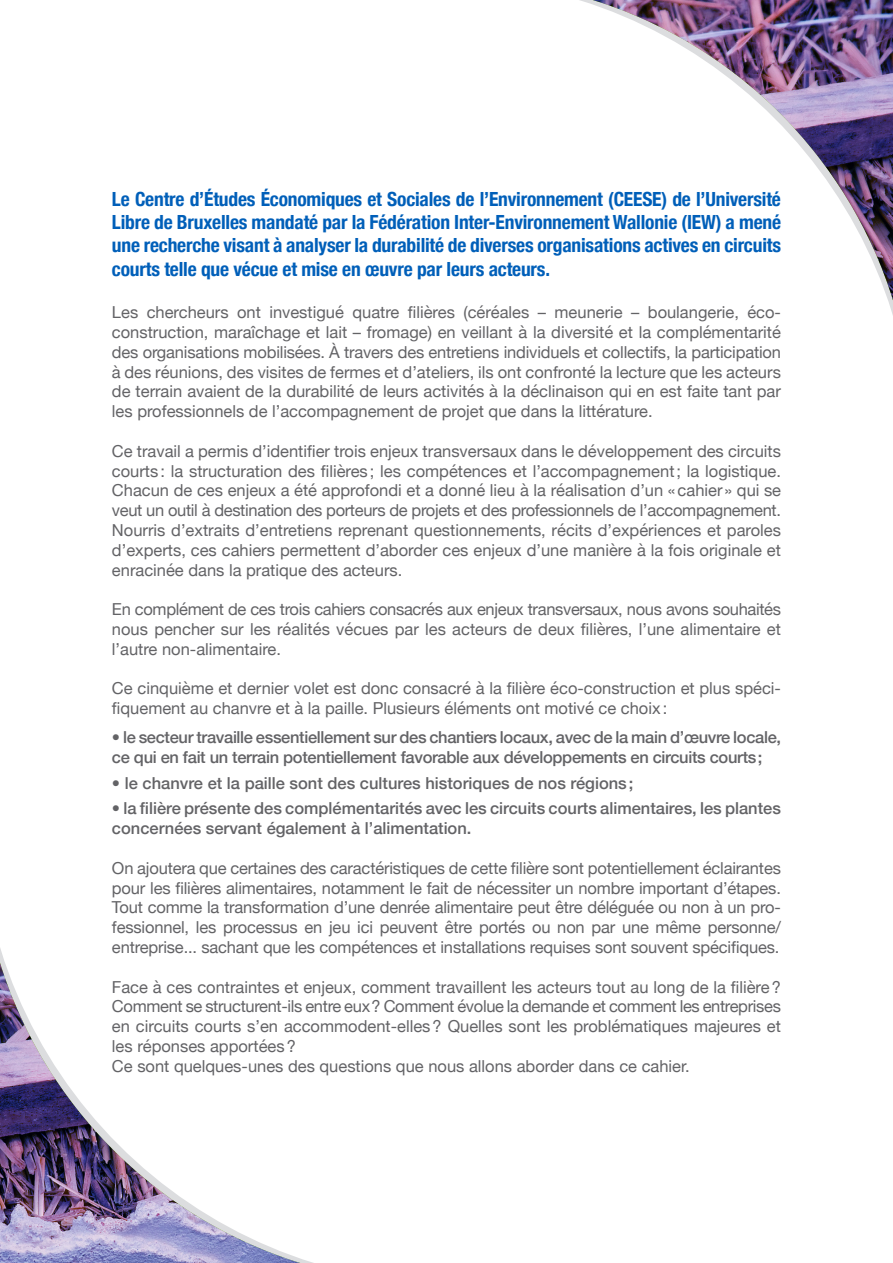
<style>
.page{position:relative;width:893px;height:1263px;background:#fff}
.page>*{position:absolute;margin:0;border:0;box-sizing:border-box;transform-origin:0 0}
.t1{font:700 condensed 19.5px/23.4px "Helvetica Neue";letter-spacing:-.01em;color:#005fb9;text-align:justify}
.t2{font:16.5px/19.8px "Helvetica Neue";color:#636366;text-align:justify}
.t3{font:500 16.5px/19.8px "Helvetica Neue";color:#636366}
.t4{font:500 16.5px/19.8px "Helvetica Neue";letter-spacing:-.02em;color:#636366}
</style>
<div class="page">
<img style="left:593px;top:0;width:300px;height:300px">
<img style="left:0;top:963px;width:300px;height:300px">
<p class="t1" style="left:112px;top:186px;width:671px">Le Centre d’Études Économiques et Sociales de l’Environnement (CEESE) de l’Université Libre de Bruxelles mandaté par la Fédération Inter-Environnement Wallonie (IEW) a mené une recherche visant à analyser la durabilité de diverses organisations actives en circuits courts telle que vécue et mise en œuvre par leurs acteurs.</p>
<p class="t2" style="left:112px;top:303px;width:671px">Les chercheurs ont investigué quatre filières (céréales – meunerie – boulangerie, éco&shy;construction, maraîchage et lait – fromage) en veillant à la diversité et la complémentarité des organisations mobilisées. À travers des entretiens individuels et collectifs, la participation à des réunions, des visites de fermes et d’ateliers, ils ont confronté la lecture que les acteurs de terrain avaient de la durabilité de leurs activités à la déclinaison qui en est faite tant par les professionnels de l’accompagnement de projet que dans la littérature.</p>
<p class="t2" style="left:112px;top:442px;width:671px">Ce travail a permis d’identifier trois enjeux transversaux dans le développement des circuits courts : la structuration des filières; les compétences et l’accompagnement; la logistique.<br>Chacun de ces enjeux a été approfondi et a donné lieu à la réalisation d’un «cahier » qui se veut un outil à destination des porteurs de projets et des professionnels de l’accompagnement.<br>Nourris d’extraits d’entretiens reprenant questionnements, récits d’expériences et paroles d’experts, ces cahiers permettent d’aborder ces enjeux d’une manière à la fois originale et enracinée dans la pratique des acteurs.</p>
<p class="t2" style="left:112px;top:600px;width:671px">En complément de ces trois cahiers consacrés aux enjeux transversaux, nous avons souhaités nous pencher sur les réalités vécues par les acteurs de deux filières, l’une alimentaire et l’autre non-alimentaire.</p>
<p class="t2" style="left:112px;top:679px;width:670px">Ce cinquième et dernier volet est donc consacré à la filière éco-construction et plus spéci&shy;fiquement au chanvre et à la paille. Plusieurs éléments ont motivé ce choix:</p>
<p class="t4" style="left:112px;top:726px;width:671px">• le secteur travaille essentiellement sur des chantiers locaux, avec de la main d’œuvre locale, ce qui en fait un terrain potentiellement favorable aux développements en circuits courts;</p>
<p class="t3" style="left:112px;top:771px;width:523px">• le chanvre et la paille sont des cultures historiques de nos régions;</p>
<p class="t3" style="left:112px;top:797px;width:670px">• la filière présente des complémentarités avec les circuits courts alimentaires, les plantes concernées servant également à l’alimentation.</p>
<p class="t2" style="left:112px;top:859px;width:670px">On ajoutera que certaines des caractéristiques de cette filière sont potentiellement éclairantes pour les filières alimentaires, notamment le fait de nécessiter un nombre important d’étapes.<br>Tout comme la transformation d’une denrée alimentaire peut être déléguée ou non à un pro&shy;fessionnel, les processus en jeu ici peuvent être portés ou non par une même personne/ entreprise... sachant que les compétences et installations requises sont souvent spécifiques.</p>
<p class="t2" style="left:112px;top:978px;width:670px">Face à ces contraintes et enjeux, comment travaillent les acteurs tout au long de la filière?<br>Comment se structurent-ils entre eux? Comment évolue la demande et comment les entreprises en circuits courts s’en accommodent-elles? Quelles sont les problématiques majeures et les réponses apportées?</p>
<p class="t2" style="left:112px;top:1057px;width:579px">Ce sont quelques-unes des questions que nous allons aborder dans ce cahier.</p>
</div>
